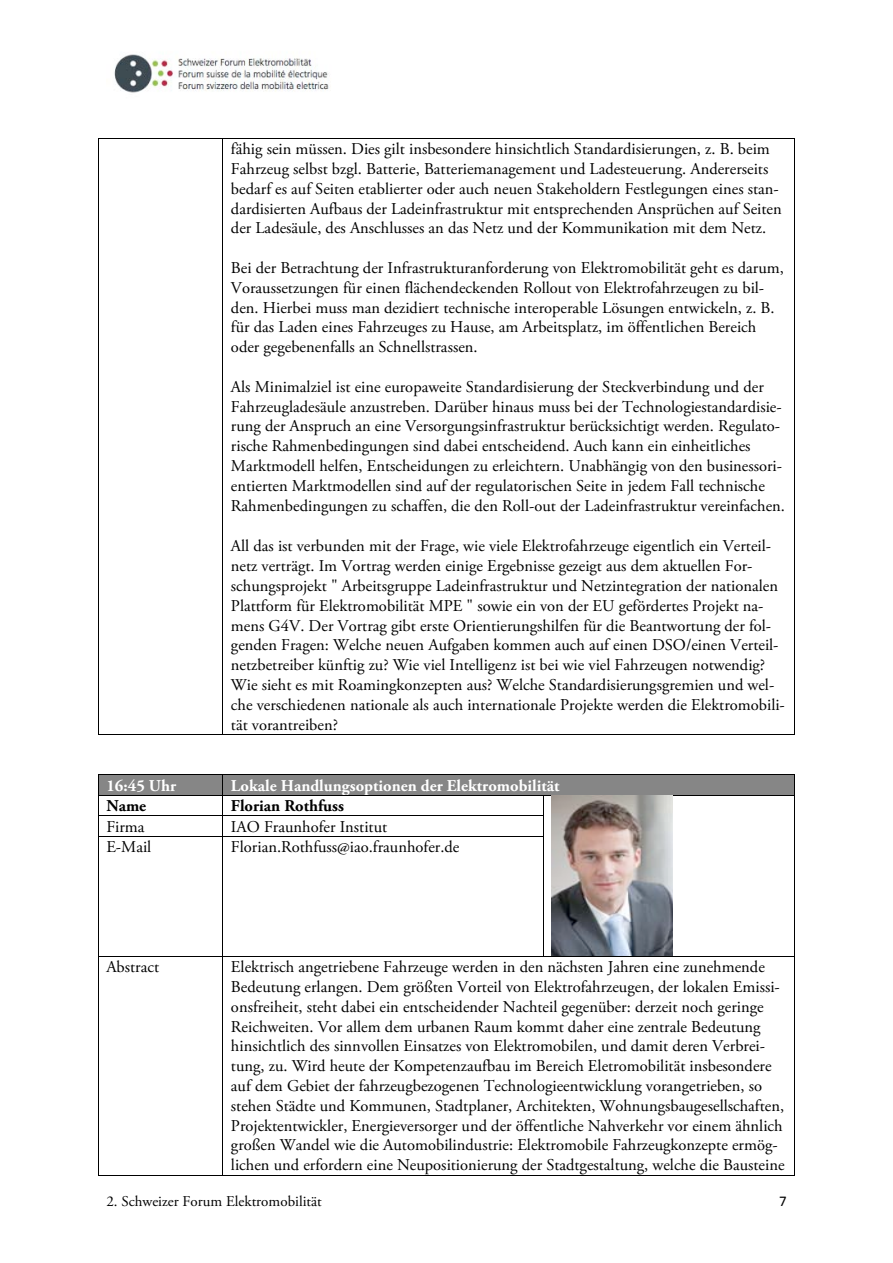
<style>
.page{position:relative;width:893px;height:1263px;background:#fff}
.page>*{position:absolute;margin:0;border:0;box-sizing:border-box;transform-origin:0 0}
.t1{font:16.5px/19.8px "Adobe Garamond Pro";color:#000}
.t2{font:700 16.5px "Adobe Garamond Pro";color:#fff}
.t3{font:700 16.5px "Adobe Garamond Pro";color:#000}
.t4{font:15px "Adobe Garamond Pro";color:#000}
.t5{font:15px "Calibri";color:#000}
</style>
<div class="page">
<img style="left:114px;top:54px;width:215px;height:39px">
<hr style="left:99px;top:138px;width:123px;height:1px;background:#000">
<hr style="left:223px;top:138px;width:571px;height:1px;background:#000">
<hr style="left:98px;top:139px;width:1px;height:595px;background:#000">
<hr style="left:99px;top:734px;width:123px;height:1px;background:#000">
<hr style="left:222px;top:139px;width:1px;height:595px;background:#000">
<hr style="left:223px;top:734px;width:571px;height:1px;background:#000">
<hr style="left:794px;top:139px;width:1px;height:595px;background:#000">
<div style="left:99px;top:775px;width:123px;height:20px;background:#868686"></div>
<div style="left:223px;top:775px;width:571px;height:20px;background:#868686"></div>
<hr style="left:99px;top:775px;width:123px;height:1px;background:#000">
<hr style="left:223px;top:775px;width:571px;height:1px;background:#000">
<hr style="left:99px;top:795px;width:123px;height:1px;background:#000">
<hr style="left:223px;top:795px;width:319px;height:1px;background:#000">
<hr style="left:543px;top:795px;width:251px;height:1px;background:#000">
<hr style="left:99px;top:816px;width:123px;height:1px;background:#000">
<hr style="left:223px;top:816px;width:319px;height:1px;background:#000">
<img style="left:551px;top:796px;width:121px;height:160px">
<svg style="left:98px;top:775px;width:1px;height:62px"></svg>
<hr style="left:99px;top:836px;width:123px;height:1px;background:#000">
<svg style="left:222px;top:775px;width:1px;height:62px"></svg>
<hr style="left:223px;top:836px;width:319px;height:1px;background:#000">
<svg style="left:794px;top:775px;width:1px;height:62px"></svg>
<hr style="left:98px;top:837px;width:1px;height:119px;background:#000">
<hr style="left:222px;top:837px;width:1px;height:119px;background:#000">
<hr style="left:542px;top:837px;width:1px;height:119px;background:#000">
<hr style="left:794px;top:837px;width:1px;height:119px;background:#000">
<hr style="left:99px;top:956px;width:123px;height:1px;background:#000">
<hr style="left:223px;top:956px;width:319px;height:1px;background:#000">
<hr style="left:543px;top:956px;width:251px;height:1px;background:#000">
<hr style="left:98px;top:957px;width:1px;height:218px;background:#000">
<hr style="left:99px;top:1175px;width:123px;height:1px;background:#000">
<hr style="left:222px;top:957px;width:1px;height:218px;background:#000">
<hr style="left:223px;top:1175px;width:571px;height:1px;background:#000">
<hr style="left:794px;top:957px;width:1px;height:218px;background:#000">
<p class="t1" style="left:231px;top:141px;width:552px">fähig sein müssen. Dies gilt insbesondere hinsichtlich Standardisierungen, z. B. beim Fahrzeug selbst bzgl. Batterie, Batteriemanagement und Ladesteuerung. Andererseits bedarf es auf Seiten etablierter oder auch neuen Stakeholdern Festlegungen eines stan&shy;dardisierten Aufbaus der Ladeinfrastruktur mit entsprechenden Ansprüchen auf Seiten der Ladesäule, des Anschlusses an das Netz und der Kommunikation mit dem Netz.</p>
<p class="t1" style="left:231px;top:259px;width:554px">Bei der Betrachtung der Infrastrukturanforderung von Elektromobilität geht es darum, Voraussetzungen für einen flächendeckenden Rollout von Elektrofahrzeugen zu bil&shy;den. Hierbei muss man dezidiert technische interoperable Lösungen entwickeln, z. B. für das Laden eines Fahrzeuges zu Hause, am Arbeitsplatz, im öffentlichen Bereich oder gegebenenfalls an Schnellstrassen.</p>
<p class="t1" style="left:231px;top:378px;width:555px">Als Minimalziel ist eine europaweite Standardisierung der Steckverbindung und der Fahrzeugladesäule anzustreben. Darüber hinaus muss bei der Technologiestandardisie&shy;rung der Anspruch an eine Versorgungsinfrastruktur berücksichtigt werden. Regulato&shy;rische Rahmenbedingungen sind dabei entscheidend. Auch kann ein einheitliches Marktmodell helfen, Entscheidungen zu erleichtern. Unabhängig von den businessori&shy;entierten Marktmodellen sind auf der regulatorischen Seite in jedem Fall technische Rahmenbedingungen zu schaffen, die den Roll-out der Ladeinfrastruktur vereinfachen.</p>
<p class="t1" style="left:231px;top:538px;width:555px">All das ist verbunden mit der Frage, wie viele Elektrofahrzeuge eigentlich ein Verteil&shy;netz verträgt. Im Vortrag werden einige Ergebnisse gezeigt aus dem aktuellen For&shy;schungsprojekt " Arbeitsgruppe Ladeinfrastruktur und Netzintegration der nationalen Plattform für Elektromobilität MPE " sowie ein von der EU gefördertes Projekt na&shy;mens G4V. Der Vortrag gibt erste Orientierungshilfen für die Beantwortung der fol&shy;genden Fragen: Welche neuen Aufgaben kommen auch auf einen DSO/einen Verteil&shy;netzbetreiber künftig zu? Wie viel Intelligenz ist bei wie viel Fahrzeugen notwendig?<br>Wie sieht es mit Roamingkonzepten aus? Welche Standardisierungsgremien und wel&shy;che verschiedenen nationale als auch internationale Projekte werden die Elektromobili&shy;tät vorantreiben?</p>
<p class="t2" style="left:106px;top:779px;width:71px">16:45 Uhr</p>
<p class="t2" style="left:231px;top:779px;width:330px">Lokale Handlungsoptionen der Elektromobilität</p>
<p class="t3" style="left:106px;top:799px;width:41px">Name</p>
<p class="t3" style="left:231px;top:799px;width:115px">Florian Rothfuss</p>
<p class="t1" style="left:106px;top:818px;width:40px">Firma</p>
<p class="t1" style="left:231px;top:818px;width:158px">IAO Fraunhofer Institut</p>
<p class="t1" style="left:106px;top:839px;width:46px">E-Mail</p>
<p class="t1" style="left:231px;top:839px;width:230px">Florian.Rothfuss@iao.fraunhofer.de</p>
<p class="t1" style="left:106px;top:959px;width:54px">Abstract</p>
<p class="t1" style="left:231px;top:959px;width:555px">Elektrisch angetriebene Fahrzeuge werden in den nächsten Jahren eine zunehmende Bedeutung erlangen. Dem größten Vorteil von Elektrofahrzeugen, der lokalen Emissi&shy;onsfreiheit, steht dabei ein entscheidender Nachteil gegenüber: derzeit noch geringe Reichweiten. Vor allem dem urbanen Raum kommt daher eine zentrale Bedeutung hinsichtlich des sinnvollen Einsatzes von Elektromobilen, und damit deren Verbrei&shy;tung, zu. Wird heute der Kompetenzaufbau im Bereich Eletromobilität insbesondere auf dem Gebiet der fahrzeugbezogenen Technologieentwicklung vorangetrieben, so stehen Städte und Kommunen, Stadtplaner, Architekten, Wohnungsbaugesellschaften, Projektentwickler, Energieversorger und der öffentliche Nahverkehr vor einem ähnlich großen Wandel wie die Automobilindustrie: Elektromobile Fahrzeugkonzepte ermög&shy;lichen und erfordern eine Neupositionierung der Stadtgestaltung, welche die Bausteine</p>
<p class="t4" style="left:106px;top:1195px;width:217px">2. Schweizer Forum Elektromobilität</p>
<p class="t5" style="left:779px;top:1192px;width:9px">7</p>
</div>
